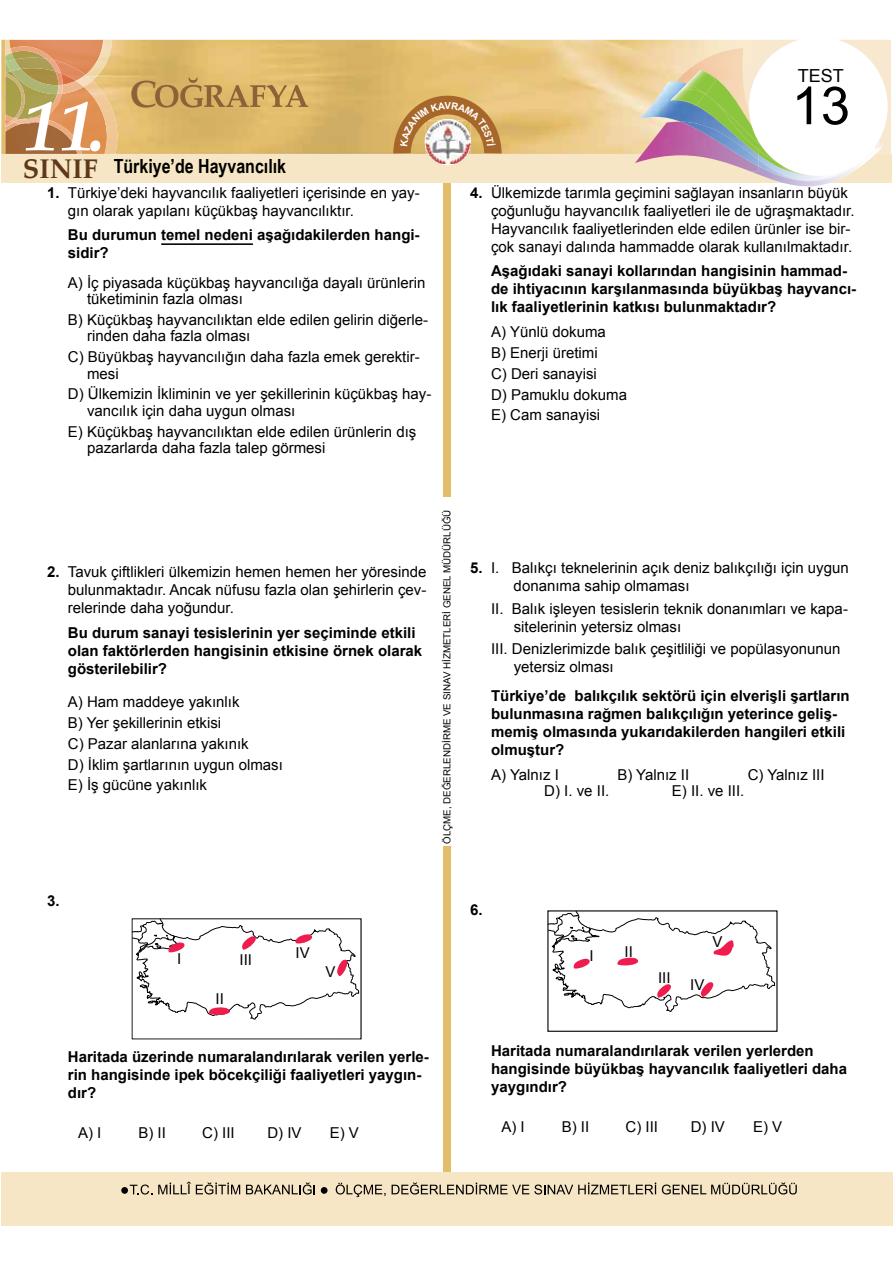
<style>
.page{position:relative;width:893px;height:1263px;background:#fff}
.page>*{position:absolute;margin:0;border:0;box-sizing:border-box;transform-origin:0 0}
.t1{font:italic 700 72px "Palatino";color:#fff}
.t2{font:52.5px "Arial";color:#000}
.t3{font:700 37.5px "Palatino Linotype";color:#8c6339}
.t4{font:700 27px "Palatino";color:#5f3917}
.t5{font:700 19.5px "Arial Narrow";color:#000}
.t6{font:18px "Arial";color:#000}
.t7{font:15px/18px "Arial";color:#000}
.t8{font:700 15px/18px "Arial";color:#000}
.t9{font:13.5px "Arial";color:#000}
.t10{font:9.75px "Arial";color:#000}
.s1{font-weight:700}
</style>
<div class="page">
<div style="left:443px;top:846px;width:8px;height:349px;background:#e4bd6a"></div>
<div style="left:443px;top:148px;width:8px;height:348px;background:#e4bd6a"></div>
<img style="left:1px;top:40px;width:890px;height:114px">
<div style="left:1px;top:1172px;width:891px;height:54px;background:#f6e6c5"></div>
<svg style="left:130px;top:1184px;width:22px;height:10px"></svg>
<svg style="left:158px;top:1182px;width:29px;height:12px"></svg>
<svg style="left:196px;top:1182px;width:44px;height:12px"></svg>
<svg style="left:246px;top:1182px;width:69px;height:12px"></svg>
<svg style="left:336px;top:1183px;width:50px;height:14px"></svg>
<svg style="left:392px;top:1182px;width:264px;height:12px"></svg>
<svg style="left:662px;top:1182px;width:135px;height:12px"></svg>
<div style="left:121px;top:1187px;width:7px;height:7px;background:#000;border-radius:50%"></div>
<div style="left:321px;top:1187px;width:7px;height:7px;background:#000;border-radius:50%"></div>
<img style="left:62px;top:94px;width:22px;height:60px">
<img style="left:84px;top:81px;width:33px;height:73px">
<img style="left:5px;top:40px;width:107px;height:41px">
<img style="left:63px;top:81px;width:21px;height:13px">
<img style="left:76px;top:75px;width:16px;height:12px">
<img style="left:5px;top:119px;width:77px;height:35px">
<img style="left:21px;top:58px;width:34px;height:11px">
<img style="left:15px;top:69px;width:42px;height:25px">
<img style="left:15px;top:60px;width:6px;height:11px">
<img style="left:25px;top:94px;width:37px;height:27px">
<img style="left:10px;top:46px;width:43px;height:14px">
<img style="left:55px;top:71px;width:8px;height:14px">
<img style="left:45px;top:59px;width:16px;height:14px">
<svg style="left:5px;top:49px;width:10px;height:24px"></svg>
<svg style="left:57px;top:85px;width:6px;height:9px"></svg>
<img style="left:35px;top:118px;width:8px;height:6px">
<img style="left:5px;top:73px;width:20px;height:45px">
<svg style="left:5px;top:118px;width:30px;height:9px"></svg>
<svg style="left:155px;top:78px;width:153px;height:30px"></svg>
<div style="left:1px;top:154px;width:891px;height:28px;background:#f6e6c5"></div>
<img style="left:677px;top:48px;width:86px;height:33px">
<img style="left:751px;top:148px;width:131px;height:38px">
<img style="left:635px;top:148px;width:123px;height:25px">
<img style="left:638px;top:81px;width:242px;height:67px">
<img style="left:667px;top:82px;width:20px;height:14px">
<img style="left:758px;top:148px;width:121px;height:33px">
<img style="left:728px;top:148px;width:30px;height:18px">
<img style="left:716px;top:73px;width:41px;height:21px">
<img style="left:758px;top:154px;width:76px;height:21px">
<img style="left:670px;top:94px;width:80px;height:54px">
<img style="left:857px;top:149px;width:17px;height:16px">
<svg style="left:705px;top:94px;width:10px;height:8px"></svg>
<svg style="left:750px;top:148px;width:17px;height:6px"></svg>
<img style="left:715px;top:102px;width:47px;height:46px">
<img style="left:687px;top:70px;width:29px;height:24px">
<img style="left:670px;top:89px;width:35px;height:17px">
<img style="left:681px;top:84px;width:24px;height:10px">
<div style="left:749px;top:37px;width:139px;height:139px;background:#fff;border-radius:50%"></div>
<img style="left:428px;top:154px;width:39px;height:10px">
<hr style="left:161px;top:243px;width:92px;height:2px;background:#000">
<svg style="left:131px;top:918px;width:228px;height:102px"></svg>
<div style="left:547px;top:910px;width:230px;height:122px;border:1px solid #000"></div>
<svg style="left:547px;top:910px;width:228px;height:102px"></svg>
<svg style="left:393px;top:96px;width:109px;height:58px"></svg>
<h3 class="t3" style="left:130px;top:68px;width:29px">C</h3>
<h1 class="t1" style="left:23px;top:66px;width:84px">11.</h1>
<h3 class="t4" style="left:23px;top:145px;width:77px">SINIF</h3>
<h3 class="t5" style="left:114px;top:152px;width:174px">Türkiye’de Hayvancılık</h3>
<p class="t7" style="left:68px;top:184px;width:353px;text-indent:-21px"><span class="s1">1.</span> Türkiye’deki hayvancılık faaliyetleri içerisinde en yay&shy;gın olarak yapılanı küçükbaş hayvancılıktır.</p>
<p class="t8" style="left:68px;top:227px;width:353px">Bu durumun temel nedeni aşağıdakilerden hangi&shy;sidir?</p>
<p class="t7" style="left:87px;top:274px;width:340px;line-height:16.5px;text-indent:-19px">A) İç piyasada küçükbaş hayvancılığa dayalı ürünlerin tüketiminin fazla olması</p>
<p class="t7" style="left:87px;top:312px;width:343px;line-height:16.5px;text-indent:-19px">B) Küçükbaş hayvancılıktan elde edilen gelirin diğerle&shy;rinden daha fazla olması</p>
<p class="t7" style="left:87px;top:349px;width:334px;line-height:16.5px;text-indent:-19px">C) Büyükbaş hayvancılığın daha fazla emek gerektir&shy;mesi</p>
<p class="t7" style="left:87px;top:386px;width:346px;line-height:16.5px;text-indent:-19px">D) Ülkemizin İkliminin ve yer şekillerinin küçükbaş hay&shy;vancılık için daha uygun olması</p>
<p class="t7" style="left:87px;top:423px;width:331px;line-height:16.5px;text-indent:-19px">E) Küçükbaş hayvancılıktan elde edilen ürünlerin dış pazarlarda daha fazla talep görmesi</p>
<p class="t6" style="left:798px;top:64px;width:48px">TEST</p>
<h2 class="t2" style="left:792px;top:71px;width:60px">13</h2>
<p class="t7" style="left:491px;top:184px;width:365px;text-indent:-21px"><span class="s1">4.</span> Ülkemizde tarımla geçimini sağlayan insanların büyük çoğunluğu hayvancılık faaliyetleri ile de uğraşmaktadır.<br>Hayvancılık faaliyetlerinden elde edilen ürünler ise bir&shy;çok sanayi dalında hammadde olarak kullanılmaktadır.</p>
<p class="t8" style="left:491px;top:263px;width:367px">Aşağıdaki sanayi kollarından hangisinin hammad&shy;de ihtiyacının karşılanmasında büyükbaş hayvancı&shy;lık faaliyetlerinin katkısı bulunmaktadır?</p>
<p class="t7" style="left:491px;top:322px;width:137px;line-height:20.7px">A) Yünlü dokuma<br>B) Enerji üretimi<br>C) Deri sanayisi<br>D) Pamuklu dokuma<br>E) Cam sanayisi</p>
<p class="t7" style="left:68px;top:563px;width:360px;text-align:justify;text-indent:-21px"><span class="s1">2.</span> Tavuk çiftlikleri ülkemizin hemen hemen her yöresinde bulunmaktadır. Ancak nüfusu fazla olan şehirlerin çev&shy;relerinde daha yoğundur.</p>
<p class="t8" style="left:68px;top:624px;width:356px">Bu durum sanayi tesislerinin yer seçiminde etkili olan faktörlerden hangisinin etkisine örnek olarak gösterilebilir?</p>
<p class="t7" style="left:68px;top:692px;width:217px;line-height:20.7px">A) Ham maddeye yakınlık<br>B) Yer şekillerinin etkisi<br>C) Pazar alanlarına yakınık<br>D) İklim şartlarının uygun olması<br>E) İş gücüne yakınlık</p>
<p class="t10" style="left:441px;top:844px;width:336px;rotate:-90deg">ÖLÇME, DEĞERLENDİRME VE SINAV HİZMETLERİ GENEL MÜDÜRLÜĞÜ</p>
<p class="t7" style="left:514px;top:559px;width:337px;text-indent:-43px"><span class="s1">5.</span> I. Balıkçı teknelerinin açık deniz balıkçılığı için uygun donanıma sahip olmaması</p>
<p class="t7" style="left:514px;top:600px;width:336px;text-indent:-23px">II. Balık işleyen tesislerin teknik donanımları ve kapa&shy;sitelerinin yetersiz olması</p>
<p class="t7" style="left:514px;top:640px;width:328px;text-indent:-23px">III. Denizlerimizde balık çeşitliliği ve popülasyonunun yetersiz olması</p>
<p class="t8" style="left:491px;top:687px;width:360px">Türkiye’de balıkçılık sektörü için elverişli şartların bulunmasına rağmen balıkçılığın yeterince geliş&shy;memiş olmasında yukarıdakilerden hangileri etkili olmuştur?</p>
<p class="t7" style="left:491px;top:765px;width:69px">A) Yalnız I</p>
<p class="t7" style="left:617px;top:765px;width:73px">B) Yalnız II</p>
<p class="t7" style="left:748px;top:765px;width:78px">C) Yalnız III</p>
<p class="t7" style="left:544px;top:782px;width:67px">D) I. ve II.</p>
<p class="t7" style="left:672px;top:782px;width:74px">E) II. ve III.</p>
<p class="t8" style="left:47px;top:892px;width:14px">3.</p>
<p class="t7" style="left:177px;top:950px;width:6px">I</p>
<p class="t7" style="left:216px;top:990px;width:10px">II</p>
<p class="t7" style="left:240px;top:950px;width:14px">III</p>
<p class="t7" style="left:296px;top:944px;width:16px">IV</p>
<p class="t7" style="left:325px;top:963px;width:12px">V</p>
<p class="t8" style="left:68px;top:1048px;width:362px">Haritada üzerinde numaralandırılarak verilen yerle&shy;rin hangisinde ipek böcekçiliği faaliyetleri yaygın&shy;dır?</p>
<p class="t7" style="left:78px;top:1124px;width:25px">A) I</p>
<p class="t7" style="left:138px;top:1124px;width:29px">B) II</p>
<p class="t7" style="left:202px;top:1124px;width:34px">C) III</p>
<p class="t7" style="left:267px;top:1124px;width:36px">D) IV</p>
<p class="t7" style="left:330px;top:1124px;width:31px">E) V</p>
<p class="t9" style="left:187px;top:1181px;width:5px">Î</p>
<p class="t8" style="left:470px;top:901px;width:14px">6.</p>
<p class="t7" style="left:589px;top:947px;width:6px">I</p>
<p class="t7" style="left:624px;top:942px;width:10px">II</p>
<p class="t7" style="left:658px;top:969px;width:14px">III</p>
<p class="t7" style="left:712px;top:933px;width:12px">V</p>
<p class="t7" style="left:690px;top:976px;width:16px">IV</p>
<p class="t8" style="left:491px;top:1042px;width:357px">Haritada numaralandırılarak verilen yerlerden hangisinde büyükbaş hayvancılık faaliyetleri daha yaygındır?</p>
<p class="t7" style="left:501px;top:1117px;width:25px">A) I</p>
<p class="t7" style="left:562px;top:1117px;width:29px">B) II</p>
<p class="t7" style="left:625px;top:1117px;width:34px">C) III</p>
<p class="t7" style="left:691px;top:1117px;width:36px">D) IV</p>
<p class="t7" style="left:753px;top:1117px;width:31px">E) V</p>
</div>
